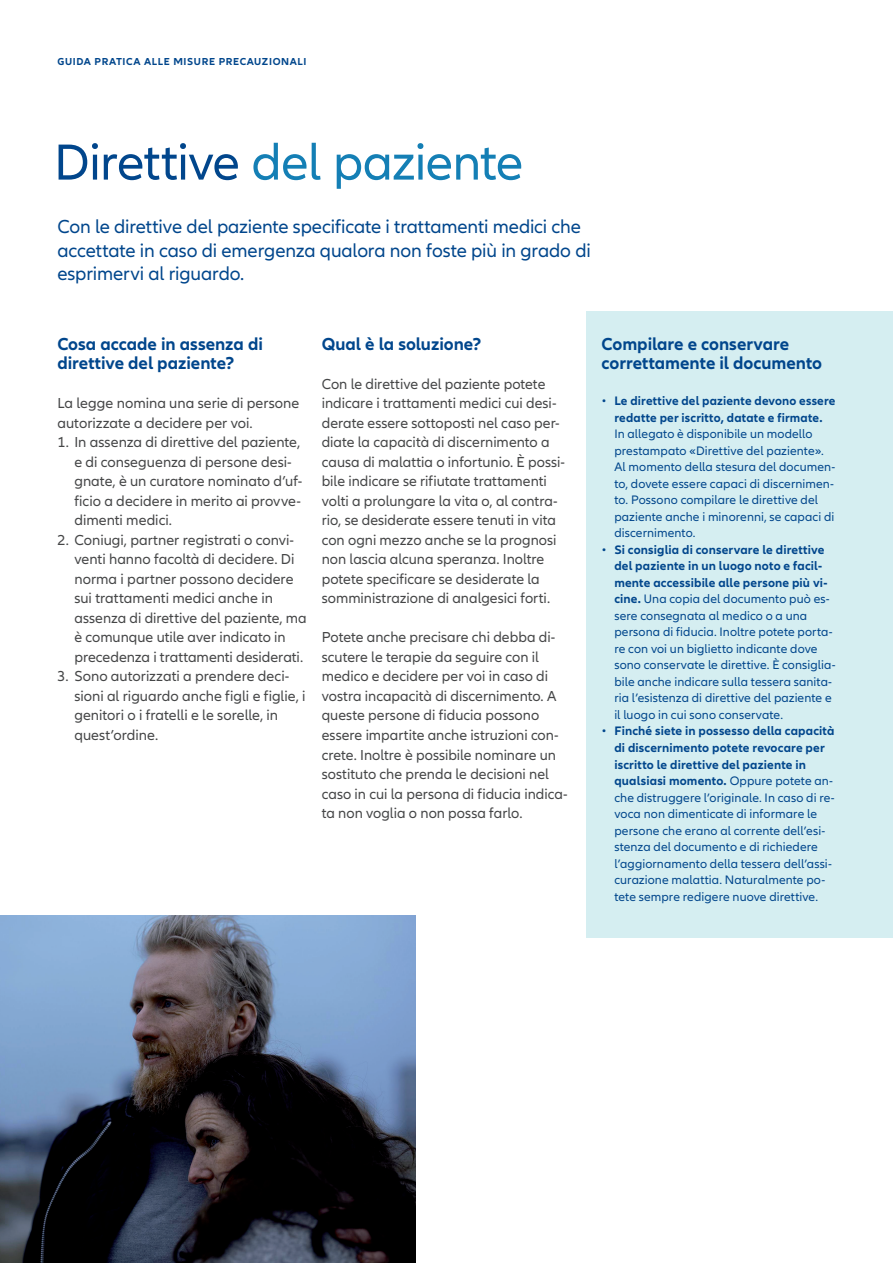
<style>
.page{position:relative;width:893px;height:1263px;background:#fff}
.page>*{position:absolute;margin:0;border:0;box-sizing:border-box;transform-origin:0 0}
.H1___Reg___50_45{font:52.5px "Allianz Neo";letter-spacing:-.015em;color:#147fb5}
.Lead_small___Reg___1{font:19.5px/23.4px "Allianz Neo";letter-spacing:-.01em;color:#01468c}
.Copy___Neo_Regular{font:700 18px/19.5px "Allianz Neo";color:#01468c}
.Copy___Neo_Regular-2{font:15px/19.5px "Allianz Neo";color:#454647}
.t1{font:12.75px/16.5px "Allianz Neo";letter-spacing:.005em;color:#01468c}
.t2{font:700 10.5px "Allianz Neo";letter-spacing:.06em;color:#01468c}
.s1{color:#01468c}
.s2{font-weight:700}
</style>
<div class="page">
<div style="left:586px;top:311px;width:307px;height:626px;background:#d5eef1"></div>
<img style="left:0;top:915px;width:415px;height:348px">
<p class="t2" style="left:57px;top:56px;width:251px">GUIDA PRATICA ALLE MISURE PRECAUZIONALI</p>
<p class="H1___Reg___50_45" style="left:54px;top:132px;width:471px"><span class="s1">Direttive</span> del paziente</p>
<p class="Lead_small___Reg___1" style="left:57px;top:216px;width:535px">Con le direttive del paziente specificate i trattamenti medici che accettate in caso di emergenza qualora non foste più in grado di esprimervi al riguardo.</p>
<p class="Copy___Neo_Regular" style="left:57px;top:335px;width:207px">Cosa accade in assenza di direttive del paziente?</p>
<p class="Copy___Neo_Regular-2" style="left:57px;top:394px;width:243px">La legge nomina una serie di persone autorizzate a decidere per voi.</p>
<p class="Copy___Neo_Regular-2" style="left:74px;top:433px;width:229px;text-indent:-17px">1. In assenza di direttive del paziente, e di conseguenza di persone desi&shy;gnate, è un curatore nominato d’uf&shy;ficio a decidere in merito ai provve&shy;dimenti medici.</p>
<p class="Copy___Neo_Regular-2" style="left:74px;top:531px;width:234px;text-indent:-17px">2. Coniugi, partner registrati o convi&shy;venti hanno facoltà di decidere. Di norma i partner possono decidere sui trattamenti medici anche in assenza di direttive del paziente, ma è comunque utile aver indicato in precedenza i trattamenti desiderati.</p>
<p class="Copy___Neo_Regular-2" style="left:74px;top:667px;width:233px;text-indent:-17px">3. Sono autorizzati a prendere deci&shy;sioni al riguardo anche figli e figlie, i genitori o i fratelli e le sorelle, in quest’ordine.</p>
<p class="Copy___Neo_Regular" style="left:322px;top:335px;width:161px">Qual è la soluzione?</p>
<p class="Copy___Neo_Regular-2" style="left:322px;top:375px;width:245px">Con le direttive del paziente potete indicare i trattamenti medici cui desi&shy;derate essere sottoposti nel caso per&shy;diate la capacità di discernimento a causa di malattia o infortunio. È possi&shy;bile indicare se rifiutate trattamenti volti a prolungare la vita o, al contra&shy;rio, se desiderate essere tenuti in vita con ogni mezzo anche se la prognosi non lascia alcuna speranza. Inoltre potete specificare se desiderate la somministrazione di analgesici forti.</p>
<p class="Copy___Neo_Regular-2" style="left:322px;top:628px;width:247px">Potete anche precisare chi debba di&shy;scutere le terapie da seguire con il medico e decidere per voi in caso di vostra incapacità di discernimento. A queste persone di fiducia possono essere impartite anche istruzioni con&shy;crete. Inoltre è possibile nominare un sostituto che prenda le decisioni nel caso in cui la persona di fiducia indica&shy;ta non voglia o non possa farlo.</p>
<p class="Copy___Neo_Regular" style="left:602px;top:335px;width:222px">Compilare e conservare correttamente il documento</p>
<p class="t1" style="left:614px;top:393px;width:223px;text-indent:-13px">• <span class="s2">Le direttive del paziente devono essere redatte per iscritto, datate e firmate.<br></span>In allegato è disponibile un modello prestampato «Direttive del paziente».<br>Al momento della stesura del documen&shy;to, dovete essere capaci di discernimen&shy;to. Possono compilare le direttive del paziente anche i minorenni, se capaci di discernimento.</p>
<p class="t1" style="left:614px;top:542px;width:223px;text-indent:-13px">• <span class="s2">Si consiglia di conservare le direttive del paziente in un luogo noto e facil&shy;mente accessibile alle persone più vi&shy;cine.</span> Una copia del documento può es&shy;sere consegnata al medico o a una persona di fiducia. Inoltre potete porta&shy;re con voi un biglietto indicante dove sono conservate le direttive. È consiglia&shy;bile anche indicare sulla tessera sanita&shy;ria l’esistenza di direttive del paziente e il luogo in cui sono conservate.</p>
<p class="t1" style="left:614px;top:723px;width:222px;text-indent:-13px">• <span class="s2">Finché siete in possesso della capacità di discernimento potete revocare per iscritto le direttive del paziente in qualsiasi momento.</span> Oppure potete an&shy;che distruggere l’originale. In caso di re&shy;voca non dimenticate di informare le persone che erano al corrente dell’esi&shy;stenza del documento e di richiedere l’aggiornamento della tessera dell’assi&shy;curazione malattia. Naturalmente po&shy;tete sempre redigere nuove direttive.</p>
</div>
